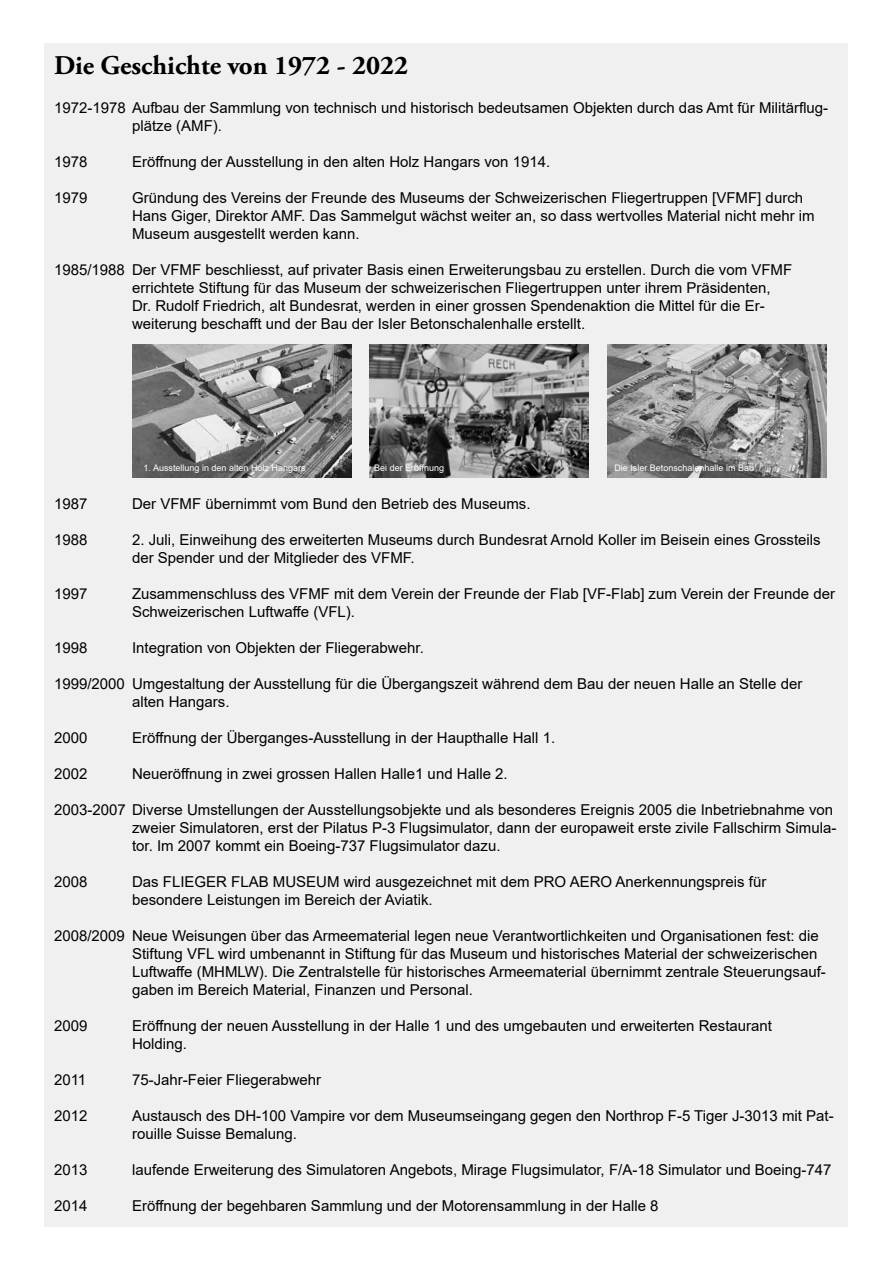
<style>
.page{position:relative;width:893px;height:1263px;background:#fff}
.page>*{position:absolute;margin:0;border:0;box-sizing:border-box;transform-origin:0 0}
.t1{font:700 27px "Adobe Garamond Pro";color:#000}
.t2{font:15px/18px "Arial";color:#000}
.t3{font:9px "Arial";color:#fff}
</style>
<div class="page">
<div style="left:45px;top:44px;width:803px;height:1183px;background:#f0f0f0"></div>
<img style="left:133px;top:344px;width:219px;height:133px">
<img style="left:370px;top:344px;width:219px;height:133px">
<img style="left:607px;top:344px;width:219px;height:133px">
<h1 class="t1" style="left:54px;top:49px;width:356px">Die Geschichte von 1972 - 2022</h1>
<p class="t2" style="left:132px;top:99px;width:698px;text-indent:-78px">1972-1978 Aufbau der Sammlung von technisch und historisch bedeutsamen Objekten durch das Amt für Militärflug&shy;plätze (AMF).</p>
<p class="t2" style="left:54px;top:153px;width:35px">1978</p>
<p class="t2" style="left:132px;top:153px;width:420px">Eröffnung der Ausstellung in den alten Holz Hangars von 1914.</p>
<p class="t2" style="left:54px;top:189px;width:35px">1979</p>
<p class="t2" style="left:132px;top:189px;width:684px">Gründung des Vereins der Freunde des Museums der Schweizerischen Fliegertruppen [VFMF] durch<br>Hans Giger, Direktor AMF. Das Sammelgut wächst weiter an, so dass wertvolles Material nicht mehr im<br>Museum ausgestellt werden kann.</p>
<p class="t2" style="left:132px;top:261px;width:662px;text-indent:-78px">1985/1988 Der VFMF beschliesst, auf privater Basis einen Erweiterungsbau zu erstellen. Durch die vom VFMF errichtete Stiftung für das Museum der schweizerischen Fliegertruppen unter ihrem Präsidenten, Dr. Rudolf Friedrich, alt Bundesrat, werden in einer grossen Spendenaktion die Mittel für die Er&shy;weiterung beschafft und der Bau der Isler Betonschalenhalle erstellt.</p>
<p class="t3" style="left:144px;top:462px;width:164px">1. Ausstellung in den alten Holz Hangars</p>
<p class="t3" style="left:374px;top:462px;width:71px">Bei der Eröffnung</p>
<p class="t3" style="left:614px;top:462px;width:141px">Die Isler Betonschalenhalle im Bau</p>
<p class="t2" style="left:54px;top:495px;width:35px">1987</p>
<p class="t2" style="left:132px;top:495px;width:400px">Der VFMF übernimmt vom Bund den Betrieb des Museums.</p>
<p class="t2" style="left:54px;top:531px;width:35px">1988</p>
<p class="t2" style="left:132px;top:531px;width:690px">2. Juli, Einweihung des erweiterten Museums durch Bundesrat Arnold Koller im Beisein eines Grossteils der Spender und der Mitglieder des VFMF.</p>
<p class="t2" style="left:54px;top:585px;width:35px">1997</p>
<p class="t2" style="left:132px;top:585px;width:704px">Zusammenschluss des VFMF mit dem Verein der Freunde der Flab [VF-Flab] zum Verein der Freunde der<br>Schweizerischen Luftwaffe (VFL).</p>
<p class="t2" style="left:54px;top:639px;width:35px">1998</p>
<p class="t2" style="left:132px;top:639px;width:293px">Integration von Objekten der Fliegerabwehr.</p>
<p class="t2" style="left:132px;top:675px;width:672px;text-indent:-78px">1999/2000 Umgestaltung der Ausstellung für die Übergangszeit während dem Bau der neuen Halle an Stelle der alten Hangars.</p>
<p class="t2" style="left:54px;top:729px;width:35px">2000</p>
<p class="t2" style="left:132px;top:729px;width:425px">Eröffnung der Überganges-Ausstellung in der Haupthalle Hall 1.</p>
<p class="t2" style="left:54px;top:765px;width:35px">2002</p>
<p class="t2" style="left:132px;top:765px;width:377px">Neueröffnung in zwei grossen Hallen Halle1 und Halle 2.</p>
<p class="t2" style="left:132px;top:801px;width:706px;text-indent:-78px">2003-2007 Diverse Umstellungen der Ausstellungsobjekte und als besonderes Ereignis 2005 die Inbetriebnahme von zweier Simulatoren, erst der Pilatus P-3 Flugsimulator, dann der europaweit erste zivile Fallschirm Simula&shy;tor. Im 2007 kommt ein Boeing-737 Flugsimulator dazu.</p>
<p class="t2" style="left:54px;top:873px;width:35px">2008</p>
<p class="t2" style="left:132px;top:873px;width:636px">Das FLIEGER FLAB MUSEUM wird ausgezeichnet mit dem PRO AERO Anerkennungspreis für besondere Leistungen im Bereich der Aviatik.</p>
<p class="t2" style="left:132px;top:927px;width:695px;text-indent:-78px">2008/2009 Neue Weisungen über das Armeematerial legen neue Verantwortlichkeiten und Organisationen fest: die Stiftung VFL wird umbenannt in Stiftung für das Museum und historisches Material der schweizerischen Luftwaffe (MHMLW). Die Zentralstelle für historisches Armeematerial übernimmt zentrale Steuerungsauf&shy;gaben im Bereich Material, Finanzen und Personal.</p>
<p class="t2" style="left:54px;top:1017px;width:35px">2009</p>
<p class="t2" style="left:132px;top:1017px;width:642px">Eröffnung der neuen Ausstellung in der Halle 1 und des umgebauten und erweiterten Restaurant<br>Holding.</p>
<p class="t2" style="left:54px;top:1071px;width:34px">2011</p>
<p class="t2" style="left:132px;top:1071px;width:191px">75-Jahr-Feier Fliegerabwehr</p>
<p class="t2" style="left:54px;top:1107px;width:35px">2012</p>
<p class="t2" style="left:132px;top:1107px;width:703px">Austausch des DH-100 Vampire vor dem Museumseingang gegen den Northrop F-5 Tiger J-3013 mit Pat&shy;rouille Suisse Bemalung.</p>
<p class="t2" style="left:54px;top:1161px;width:35px">2013</p>
<p class="t2" style="left:132px;top:1161px;width:701px">laufende Erweiterung des Simulatoren Angebots, Mirage Flugsimulator, F/A-18 Simulator und Boeing-747</p>
<p class="t2" style="left:54px;top:1197px;width:35px">2014</p>
<p class="t2" style="left:132px;top:1197px;width:528px">Eröffnung der begehbaren Sammlung und der Motorensammlung in der Halle 8</p>
</div>
